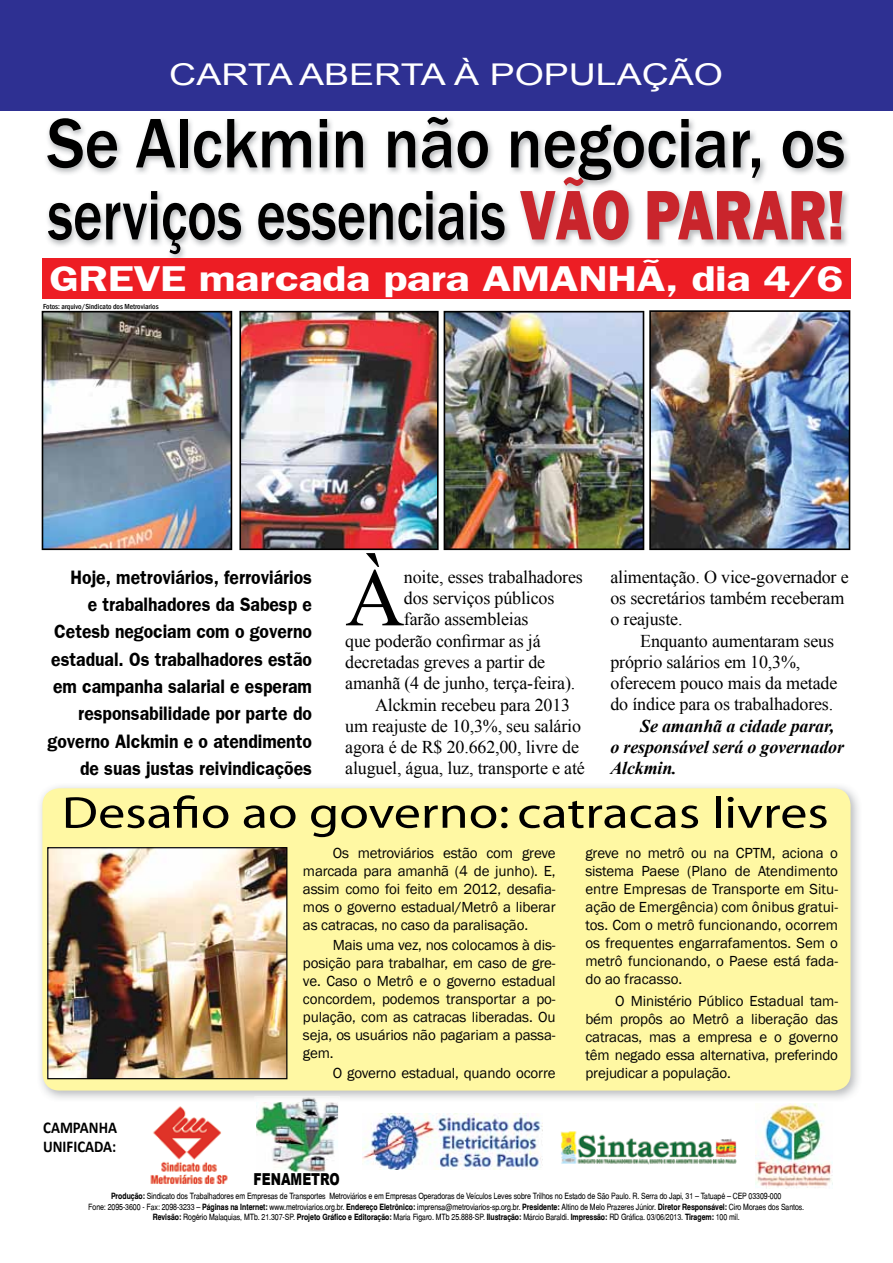
<style>
.page{position:relative;width:893px;height:1263px;background:#fff}
.page>*{position:absolute;margin:0;border:0;box-sizing:border-box;transform-origin:0 0}
.t1{font:82.35px "Times New Roman";color:#000}
.t2{font:500 72.6px/72px "Franklin Gothic";color:#000;scale:.91 1}
.t3{font:45px "Myriad";color:#000;scale:1.2 1}
.t4{font:700 36px "Frankfurt Gothic";letter-spacing:-.01em;color:#fff;scale:1.25 1}
.t5{font:30px "Tivity UI Font 2";color:#fff;scale:1.25 1}
.t6{font:700 19.5px/27.3px "Frankfurt Gothic";color:#000;text-align:right;scale:.9 1}
.t7{font:18px/21.3px "Times New Roman";letter-spacing:-.01em;color:#000}
.t8{font:italic 700 18px/21.3px "Times New Roman";letter-spacing:-.01em;color:#000}
.t9{font:700 16.5px/19.8px "Calibri";color:#000;scale:.9 1}
.t10{font:16.5px "Arial MT Black";color:#000;scale:.75 1}
.t11{font:15px/18px "Franklin Gothic";letter-spacing:-.01em;color:#000;text-align:justify}
.t12{font:8.55px/10.5px "Switzerland Narrow Plain";letter-spacing:-.01em;color:#000;text-align:center}
.t13{font:500 condensed 7.5px "Franklin Gothic";color:#000}
.s1{font-weight:800;color:#c9252c}
.s2{font-family:"Switzerland Narrow";font-weight:700}
</style>
<div class="page">
<div style="left:0;top:0;width:893px;height:111px;background:#2e3092"></div>
<img style="left:755px;top:1103px;width:77px;height:86px">
<img style="left:362px;top:1113px;width:180px;height:56px">
<svg style="left:150px;top:1106px;width:78px;height:78px"></svg>
<img style="left:560px;top:1131px;width:177px;height:34px">
<img style="left:256px;top:1101px;width:83px;height:71px">
<img style="left:46px;top:118px;width:803px;height:139px">
<img style="left:40px;top:786px;width:819px;height:313px">
<img style="left:255px;top:1096px;width:85px;height:5px">
<div style="left:42px;top:788px;width:808px;height:302px;background:#fff8a3;border-radius:17px"></div>
<img style="left:47px;top:847px;width:240px;height:232px">
<img style="left:42px;top:311px;width:190px;height:239px">
<img style="left:649px;top:310px;width:201px;height:240px">
<img style="left:444px;top:311px;width:200px;height:239px">
<img style="left:239px;top:311px;width:200px;height:239px">
<div style="left:42px;top:257px;width:808px;height:41px;background:#ed1d24"></div>
<h3 class="t5" style="left:169px;top:57px;width:444px">CARTA ABERTA À POPULAÇÃO</h3>
<h2 class="t2" style="left:47px;top:108px;width:879px">Se Alckmin não negociar, os serviços essenciais <span class="s1">VÃO PARAR!</span></h2>
<h3 class="t4" style="left:49px;top:257px;width:637px">GREVE marcada para AMANHÃ, dia 4/6</h3>
<p class="t13" style="left:43px;top:302px;width:117px">Fotos: arquivo/Sindicato dos Metroviarios</p>
<p class="t6" style="left:48px;top:563px;width:295px">Hoje, metroviários, ferroviários<br>e trabalhadores da Sabesp e<br>Cetesb negociam com o governo estadual. Os trabalhadores estão em campanha salarial e esperam responsabilidade por parte do governo Alckmin e o atendimento de suas justas reivindicações</p>
<h1 class="t1" style="left:345px;top:542px;width:61px">À</h1>
<p class="t7" style="left:404px;top:566px;width:180px">noite, esses trabalhadores</p>
<p class="t7" style="left:404px;top:587px;width:152px">dos serviços públicos</p>
<p class="t7" style="left:404px;top:608px;width:126px">farão assembleias</p>
<p class="t7" style="left:345px;top:630px;width:197px">que poderão confirmar as já</p>
<p class="t7" style="left:345px;top:651px;width:201px">decretadas greves a partir de</p>
<p class="t7" style="left:345px;top:672px;width:232px">amanhã (4 de junho, terça-feira).</p>
<p class="t7" style="left:375px;top:693px;width:197px">Alckmin recebeu para 2013</p>
<p class="t7" style="left:345px;top:715px;width:237px">um reajuste de 10,3%, seu salário</p>
<p class="t7" style="left:345px;top:736px;width:235px">agora é de R$ 20.662,00, livre de</p>
<p class="t7" style="left:345px;top:757px;width:241px">aluguel, água, luz, transporte e até</p>
<p class="t7" style="left:610px;top:566px;width:240px">alimentação. O vice-governador e os secretários também receberam o reajuste.</p>
<p class="t7" style="left:610px;top:630px;width:228px;text-indent:30px">Enquanto aumentaram seus próprio salários em 10,3%, oferecem pouco mais da metade do índice para os trabalhadores.</p>
<p class="t8" style="left:610px;top:714px;width:235px;text-indent:30px">Se amanhã a cidade parar, o responsável será o governador<br>Alckmin.</p>
<h3 class="t3" style="left:62px;top:790px;width:641px">Desafio ao governo: catracas livres</h3>
<p class="t9" style="left:43px;top:1117px;width:84px">CAMPANHA<br>UNIFICADA:</p>
<p class="t11" style="left:303px;top:844px;width:254px;text-indent:30px">Os metroviários estão com greve marcada para amanhã (4 de junho). E, assim como foi feito em 2012, desafia&shy;mos o governo estadual/Metrô a liberar as catracas, no caso da paralisação.</p>
<p class="t11" style="left:303px;top:936px;width:254px;text-indent:30px">Mais uma vez, nos colocamos à dis&shy;posição para trabalhar, em caso de gre&shy;ve. Caso o Metrô e o governo estadual concordem, podemos transportar a po&shy;pulação, com as catracas liberadas. Ou seja, os usuários não pagariam a passa&shy;gem.</p>
<p class="t11" style="left:333px;top:1064px;width:224px">O governo estadual, quando ocorre</p>
<p class="t11" style="left:585px;top:844px;width:254px">greve no metrô ou na CPTM, aciona o sistema Paese (Plano de Atendimento entre Empresas de Transporte em Situ&shy;ação de Emergência) com ônibus gratui&shy;tos. Com o metrô funcionando, ocorrem os frequentes engarrafamentos. Sem o metrô funcionando, o Paese está fada&shy;do ao fracasso.</p>
<p class="t11" style="left:585px;top:992px;width:254px;text-indent:30px">O Ministério Público Estadual tam&shy;bém propôs ao Metrô a liberação das catracas, mas a empresa e o governo têm negado essa alternativa, preferindo prejudicar a população.</p>
<p class="t10" style="left:254px;top:1169px;width:117px">FENAMETRO</p>
<p class="t12" style="left:88px;top:1191px;width:717px"><span class="s2">Produção:</span> Sindicato dos Trabalhadores em Empre sas de Transportes Metroviários e em Empresas Operadoras de Veículos Leves sobre Trilhos no Estado de São Paulo. R. Serra do Japi, 31 – Tatuapé – CEP 03309-000<br>Fone: 2095-3600 - Fax: 2098-3233 – <span class="s2">Páginas na Internet:</span> www.metroviarios.org.br. <span class="s2">Endereço Eletrônico:</span> imprensa@metroviarios-sp.org.br. <span class="s2">Presidente:</span> Altino de Melo Prazeres Júnior. <span class="s2">Diretor Responsável:</span> Ciro Moraes dos Santos.<br><span class="s2">Revisão:</span> Rogério Malaquias, MTb. 21.307-SP. <span class="s2">Projeto Gráfico e Editoração:</span> Maria Figaro. MTb 25.888-SP. <span class="s2">Ilustração:</span> Márcio Baraldi. <span class="s2">Impressão:</span> RD Gráfica. 03/06/2013. <span class="s2">Tiragem:</span> 100 mil.</p>
</div>
